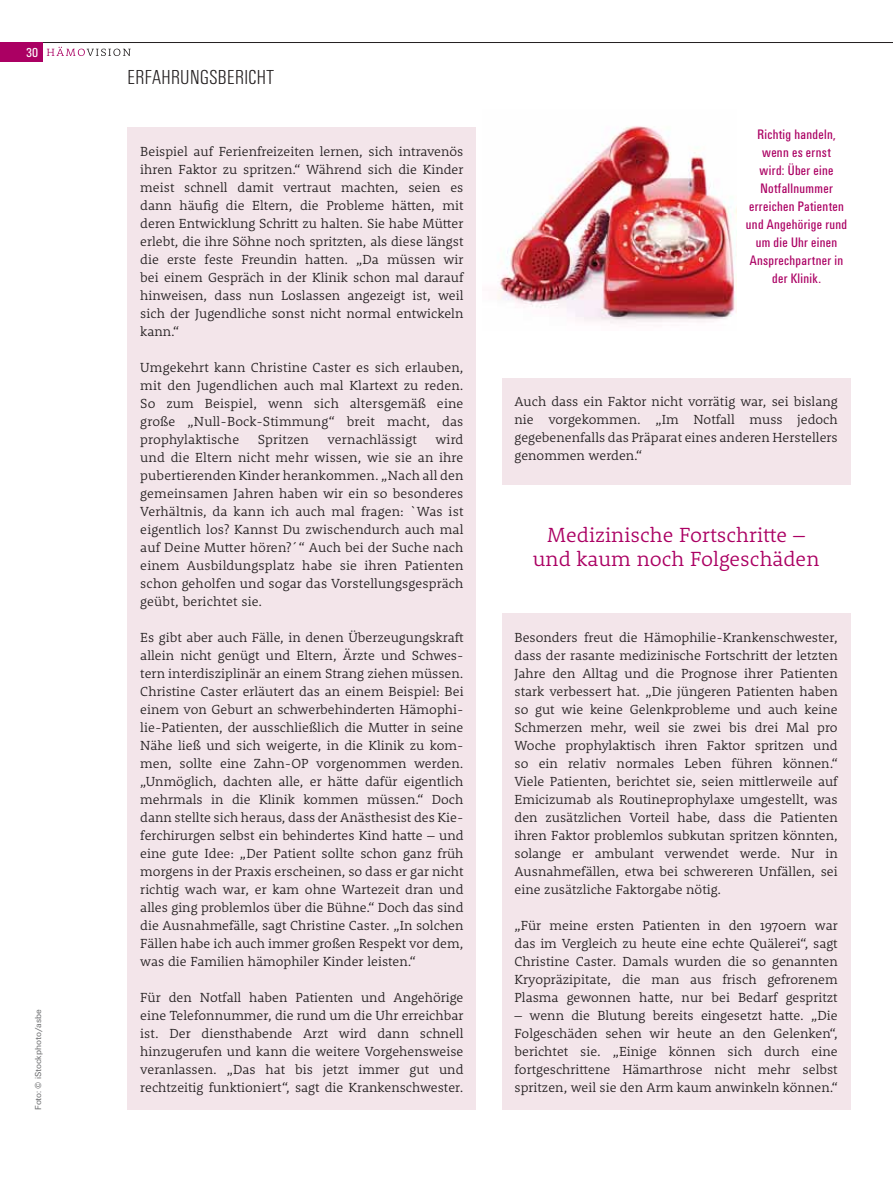
<style>
.page{position:relative;width:893px;height:1191px;background:#fff}
.page>*{position:absolute;margin:0;border:0;box-sizing:border-box;transform-origin:0 0}
.t1{font:300 21px/24px "Rooney";color:#ab0063;text-align:center}
.t2{font:300 condensed 21px "Unitus T";letter-spacing:.02em;color:#231f20}
.t3{font:condensed 14.25px/18px "Unitus T";letter-spacing:.02em;color:#ab0063;text-align:center}
.t4{font:300 13.5px/18px "Rooney";color:#231f20;text-align:justify}
.t5{font:condensed 13.5px "Unitus T";color:#fff}
.t6{font:9px "Unitus T";color:#6d6e70}
</style>
<div class="page">
<hr style="left:0;top:42px;width:893px;height:1px;background:#231f20">
<div style="left:0;top:43px;width:43px;height:19px;background:#ab0063"></div>
<svg style="left:47px;top:47px;width:84px;height:9px"></svg>
<div style="left:128px;top:128px;width:348px;height:982px;background:#f3e5ea"></div>
<div style="left:502px;top:378px;width:348px;height:106px;background:#f3e5ea"></div>
<div style="left:502px;top:613px;width:348px;height:497px;background:#f3e5ea"></div>
<img style="left:497px;top:126px;width:239px;height:197px">
<p class="t5" style="left:26px;top:48px;width:14px">30</p>
<p class="t6" style="left:35px;top:1110px;width:102px;rotate:-90deg">Foto: © iStockphoto/asbe</p>
<h1 class="t2" style="left:128px;top:69px;width:148px">ERFAHRUNGSBERICHT</h1>
<p class="t4" style="left:140px;top:143px;width:325px">Beispiel auf Ferienfreizeiten lernen, sich intravenös ihren Faktor zu spritzen.“ Während sich die Kinder meist schnell damit vertraut machten, seien es dann häufig die Eltern, die Probleme hätten, mit deren Entwicklung Schritt zu halten. Sie habe Mütter erlebt, die ihre Söhne noch spritzten, als diese längst die erste feste Freundin hatten. „Da müssen wir bei einem Gespräch in der Klinik schon mal darauf hinweisen, dass nun Loslassen angezeigt ist, weil sich der Jugendliche sonst nicht normal entwickeln kann.“</p>
<p class="t4" style="left:140px;top:359px;width:325px">Umgekehrt kann Christine Caster es sich erlauben, mit den Jugendlichen auch mal Klartext zu reden.<br>So zum Beispiel, wenn sich altersgemäß eine große „Null-Bock-Stimmung“ breit macht, das prophylaktische</p>
<p class="t4" style="left:140px;top:431px;width:325px;text-indent:295px">wird und die Eltern nicht mehr wissen, wie sie an ihre pubertierenden Kinder herankommen. „Nach all den gemeinsamen Jahren haben wir ein so besonderes Verhältnis, da kann ich auch mal fragen: `Was ist eigentlich los? Kannst Du zwischendurch auch mal auf Deine Mutter hören?´“ Auch bei der Suche nach einem Ausbildungsplatz habe sie ihren Patienten schon geholfen und sogar das Vorstellungsgespräch geübt, berichtet sie.</p>
<p class="t4" style="left:140px;top:629px;width:325px">Es gibt aber auch Fälle, in denen Überzeugungskraft allein nicht genügt und Eltern, Ärzte und Schwes&shy;tern interdisziplinär an einem Strang ziehen müssen.<br>Christine Caster erläutert das an einem Beispiel: Bei einem von Geburt an schwerbehinderten Hämophi&shy;lie-Patienten, der ausschließlich die Mutter in seine Nähe ließ und sich weigerte, in die Klinik zu kom&shy;men, sollte eine Zahn-OP vorgenommen werden. „Unmöglich, dachten alle, er hätte dafür eigentlich mehrmals in die Klinik kommen müssen.“ Doch dann stellte sich heraus, dass der Anästhesist des Kie&shy;ferchirurgen selbst ein behindertes Kind hatte – und eine gute Idee: „Der Patient sollte schon ganz früh morgens in der Praxis erscheinen, so dass er gar nicht richtig wach war, er kam ohne Wartezeit dran und alles ging problemlos über die Bühne.“ Doch das sind die Ausnahmefälle, sagt Christine Caster. „In solchen Fällen habe ich auch immer großen Respekt vor dem, was die Familien hämophiler Kinder leisten.“</p>
<p class="t4" style="left:140px;top:989px;width:325px">Für den Notfall haben Patienten und Angehörige eine Telefonnummer, die rund um die Uhr erreichbar ist. Der diensthabende Arzt wird dann schnell hinzugerufen und kann die weitere Vorgehensweise veranlassen. „Das hat bis jetzt immer gut und rechtzeitig funktioniert“, sagt die Krankenschwester.</p>
<p class="t4" style="left:258px;top:431px;width:53px">Spritzen</p>
<p class="t4" style="left:328px;top:431px;width:91px">vernachlässigt</p>
<p class="t3" style="left:746px;top:126px;width:103px">Richtig handeln, wenn es ernst<br>wird: Über eine<br>Notfallnummer erreichen Patienten und Angehörige rund um die Uhr einen<br>Ansprechpartner in der Klinik.</p>
<p class="t4" style="left:514px;top:394px;width:325px">Auch dass ein Faktor nicht vorrätig war, sei bislang nie vorgekommen. „Im Notfall muss jedoch gegebenenfalls das Präparat eines anderen Herstellers genommen werden.“</p>
<h1 class="t1" style="left:533px;top:525px;width:288px">Medizinische Fortschritte – und kaum noch Folgeschäden</h1>
<p class="t4" style="left:514px;top:629px;width:325px">Besonders freut die Hämophilie-Krankenschwester, dass der rasante medizinische Fortschritt der letzten Jahre den Alltag und die Prognose ihrer Patienten stark verbessert hat. „Die jüngeren Patienten haben so gut wie keine Gelenkprobleme und auch keine Schmerzen mehr, weil sie zwei bis drei Mal pro Woche prophylaktisch ihren Faktor spritzen und so ein relativ normales Leben führen können.“ Viele Patienten, berichtet sie, seien mittlerweile auf Emicizumab als Routineprophylaxe umgestellt, was den zusätzlichen Vorteil habe, dass die Patienten ihren Faktor problemlos subkutan spritzen könnten, solange er ambulant verwendet werde. Nur in Ausnahmefällen, etwa bei schwereren Unfällen, sei eine zusätzliche Faktorgabe nötig.</p>
<p class="t4" style="left:514px;top:917px;width:325px">„Für meine ersten Patienten in den 1970ern war das im Vergleich zu heute eine echte Quälerei“, sagt Christine Caster. Damals wurden die so genannten Kryopräzipitate, die man aus frisch gefrorenem Plasma gewonnen hatte, nur bei Bedarf gespritzt</p>
<p class="t4" style="left:514px;top:1007px;width:325px">– wenn die Blutung bereits eingesetzt hatte. „Die Folgeschäden sehen wir heute an den Gelenken“, berichtet sie. „Einige können sich durch eine fortgeschrittene Hämarthrose nicht mehr selbst spritzen, weil sie den Arm kaum anwinkeln können.“</p>
</div>
